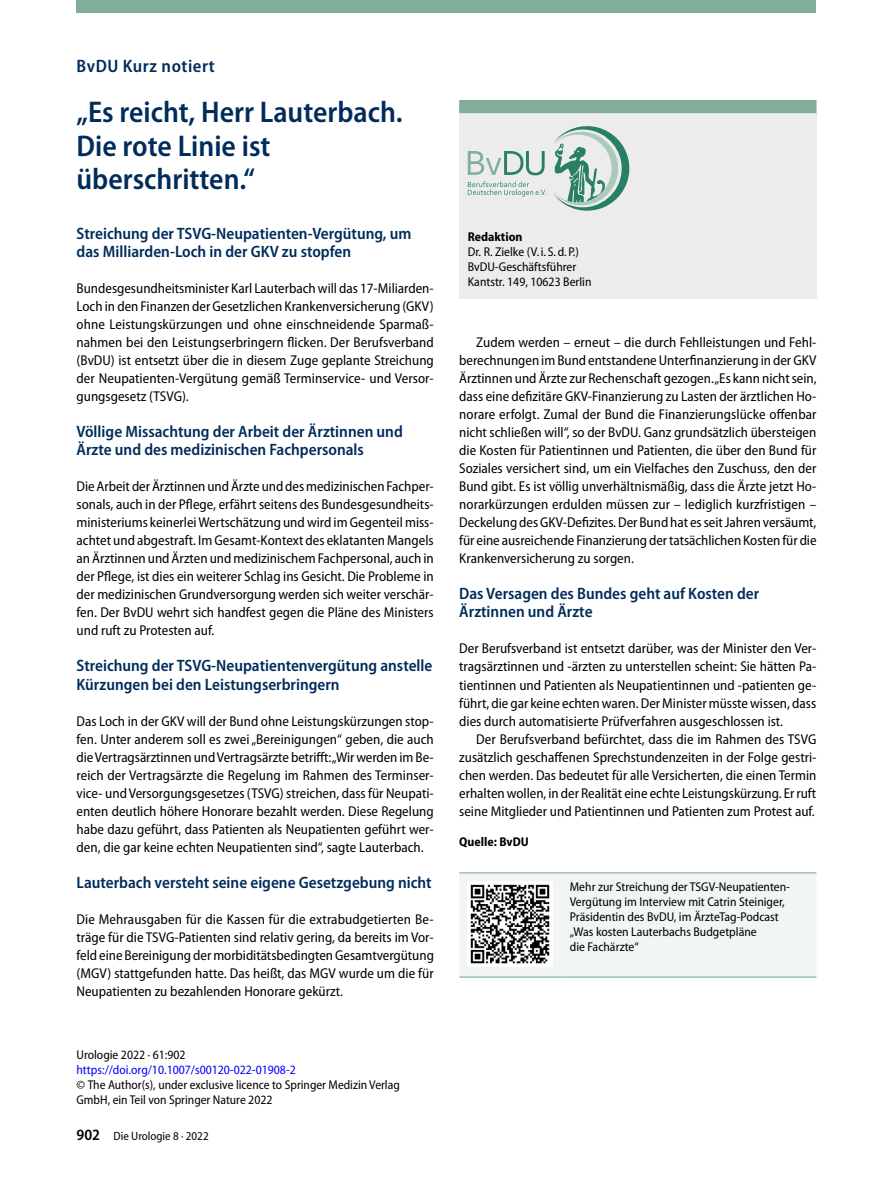
<style>
.page{position:relative;width:893px;height:1187px;background:#fff}
.page>*{position:absolute;margin:0;border:0;box-sizing:border-box;transform-origin:0 0}
.t1{font:600 semi-condensed 30px/33px "Myriad Pro";color:#002c5b}
.t2{font:600 semi-condensed 18px "Myriad Pro";letter-spacing:.03em;color:#002c5b}
.t3{font:600 semi-condensed 16.5px/18px "Myriad Pro";color:#002c5b}
.t4{font:semi-condensed 14.25px/18px "Myriad Pro";color:#000;text-align:justify}
.t5{font:semi-condensed 12.75px/15px "Myriad Pro";color:#000}
.t6{font:semi-condensed 12.75px "Myriad Pro";color:#00f}
.t7{font:700 semi-condensed 12.75px "Myriad Pro";color:#000}
.t8{font:semi-condensed 12px "Myriad Pro";color:#000}
.s1{font-weight:600;font-size:15.75px}
</style>
<div class="page">
<div style="left:77px;top:0;width:739px;height:13px;background:#83ad9b"></div>
<div style="left:459px;top:873px;width:357px;height:103px;background:#f1f6f3"></div>
<hr style="left:459px;top:872px;width:102px;height:1px;background:#83ad9b">
<hr style="left:561px;top:872px;width:255px;height:1px;background:#83ad9b">
<hr style="left:459px;top:976px;width:102px;height:1px;background:#83ad9b">
<hr style="left:561px;top:976px;width:255px;height:1px;background:#83ad9b">
<img style="left:468px;top:881px;width:85px;height:85px">
<div style="left:459px;top:100px;width:357px;height:198px;background:#ececec"></div>
<div style="left:459px;top:100px;width:357px;height:13px;background:#83ad9b"></div>
<svg style="left:468px;top:151px;width:77px;height:24px"></svg>
<svg style="left:468px;top:181px;width:78px;height:16px"></svg>
<svg style="left:552px;top:126px;width:77px;height:85px"></svg>
<p class="t2" style="left:77px;top:56px;width:140px">BvDU Kurz notiert</p>
<h1 class="t1" style="left:77px;top:96px;width:328px">„Es reicht, Herr Lauterbach.<br>Die rote Linie ist überschritten.“</h1>
<p class="t3" style="left:77px;top:225px;width:337px">Streichung der TSVG-Neupatienten-Vergütung, um das Milliarden-Loch in der GKV zu stopfen</p>
<p class="t4" style="left:77px;top:280px;width:359px">Bundesgesundheitsminister Karl Lauterbach will das 17-Miliarden-Loch in den Finanzen der Gesetzlichen Krankenversicherung (GKV) ohne Leistungskürzungen und ohne einschneidende Sparmaß&shy;nahmen bei den Leistungserbringern flicken. Der Berufsverband (BvDU) ist entsetzt über die in diesem Zuge geplante Streichung der Neupatienten-Vergütung gemäß Terminservice- und Versor&shy;gungsgesetz (TSVG).</p>
<p class="t3" style="left:77px;top:423px;width:328px">Völlige Missachtung der Arbeit der Ärztinnen und<br>Ärzte und des medizinischen Fachpersonals</p>
<p class="t4" style="left:77px;top:478px;width:359px">Die Arbeit der Ärztinnen und Ärzte und des medizinischen Fachper&shy;sonals, auch in der Pflege, erfährt seitens des Bundesgesundheits&shy;ministeriums keinerlei Wertschätzung und wird im Gegenteil miss&shy;achtet und abgestraft. Im Gesamt-Kontext des eklatanten Mangels an Ärztinnen und Ärzten und medizinischem Fachpersonal, auch in der Pflege, ist dies ein weiterer Schlag ins Gesicht. Die Probleme in der medizinischen Grundversorgung werden sich weiter verschär&shy;fen. Der BvDU wehrt sich handfest gegen die Pläne des Ministers und ruft zu Protesten auf.</p>
<p class="t3" style="left:77px;top:657px;width:357px">Streichung der TSVG-Neupatientenvergütung anstelle<br>Kürzungen bei den Leistungserbringern</p>
<p class="t4" style="left:77px;top:712px;width:359px">Das Loch in der GKV will der Bund ohne Leistungskürzungen stop&shy;fen. Unter anderem soll es zwei „Bereinigungen“ geben, die auch die Vertragsärztinnen und Vertragsärzte betrifft: „Wir werden im Be&shy;reich der Vertragsärzte die Regelung im Rahmen des Terminser&shy;vice- und Versorgungsgesetzes (TSVG) streichen, dass für Neupati&shy;enten deutlich höhere Honorare bezahlt werden. Diese Regelung habe dazu geführt, dass Patienten als Neupatienten geführt wer&shy;den, die gar keine echten Neupatienten sind“, sagte Lauterbach.</p>
<p class="t3" style="left:77px;top:873px;width:357px">Lauterbach versteht seine eigene Gesetzgebung nicht</p>
<p class="t4" style="left:77px;top:910px;width:359px">Die Mehrausgaben für die Kassen für die extrabudgetierten Be&shy;träge für die TSVG-Patienten sind relativ gering, da bereits im Vor&shy;feld eine Bereinigung der morbiditätsbedingten Gesamtvergütung (MGV) stattgefunden hatte. Das heißt, das MGV wurde um die für Neupatienten zu bezahlenden Honorare gekürzt.</p>
<p class="t5" style="left:77px;top:1047px;width:111px">Urologie 2022 · 61:902</p>
<p class="t6" style="left:77px;top:1062px;width:221px">https://doi.org/10.1007/s00120-022-01908-2</p>
<p class="t5" style="left:77px;top:1077px;width:325px">© The Author(s), under exclusive licence to Springer Medizin Verlag<br>GmbH, ein Teil von Springer Nature 2022</p>
<p class="t8" style="left:77px;top:1129px;width:134px"><span class="s1">902</span> Die Urologie 8 · 2022</p>
<p class="t7" style="left:468px;top:229px;width:56px">Redaktion</p>
<p class="t5" style="left:468px;top:244px;width:125px">Dr. R. Zielke (V. i. S.d. P.)<br>BvDU-Geschäftsführer<br>Kantstr. 149, 10623 Berlin</p>
<p class="t4" style="left:459px;top:334px;width:359px;text-indent:17px">Zudem werden – erneut – die durch Fehlleistungen und Fehl&shy;berechnungen im Bund entstandene Unterfinanzierung in der GKV Ärztinnen und Ärzte zur Rechenschaft gezogen. „Es kann nicht sein, dass eine defizitäre GKV-Finanzierung zu Lasten der ärztlichen Ho&shy;norare erfolgt. Zumal der Bund die Finanzierungslücke offenbar nicht schließen will“, so der BvDU. Ganz grundsätzlich übersteigen die Kosten für Patientinnen und Patienten, die über den Bund für Soziales versichert sind, um ein Vielfaches den Zuschuss, den der Bund gibt. Es ist völlig unverhältnismäßig, dass die Ärzte jetzt Ho&shy;norarkürzungen erdulden müssen zur – lediglich kurzfristigen – Deckelung des GKV-Defizites. Der Bund hat es seit Jahren versäumt, für eine ausreichende Finanzierung der tatsächlichen Kosten für die Krankenversicherung zu sorgen.</p>
<p class="t3" style="left:459px;top:585px;width:302px">Das Versagen des Bundes geht auf Kosten der<br>Ärztinnen und Ärzte</p>
<p class="t4" style="left:459px;top:640px;width:359px">Der Berufsverband ist entsetzt darüber, was der Minister den Ver&shy;tragsärztinnen und -ärzten zu unterstellen scheint: Sie hätten Pa&shy;tientinnen und Patienten als Neupatientinnen und -patienten ge&shy;führt, die gar keine echten waren. Der Minister müsste wissen, dass dies durch automatisierte Prüfverfahren ausgeschlossen ist.</p>
<p class="t4" style="left:459px;top:730px;width:359px;text-indent:17px">Der Berufsverband befürchtet, dass die im Rahmen des TSVG zusätzlich geschaffenen Sprechstundenzeiten in der Folge gestri&shy;chen werden. Das bedeutet für alle Versicherten, die einen Termin erhalten wollen, in der Realität eine echte Leistungskürzung. Er ruft seine Mitglieder und Patientinnen und Patienten zum Protest auf.</p>
<p class="t7" style="left:459px;top:834px;width:71px">Quelle: BvDU</p>
<p class="t5" style="left:570px;top:879px;width:222px">Mehr zur Streichung der TSGV-Neupatienten-Vergütung im Interview mit Catrin Steiniger, Präsidentin des BvDU, im ÄrzteTag-Podcast „Was kosten Lauterbachs Budgetpläne<br>die Fachärzte“</p>
</div>
